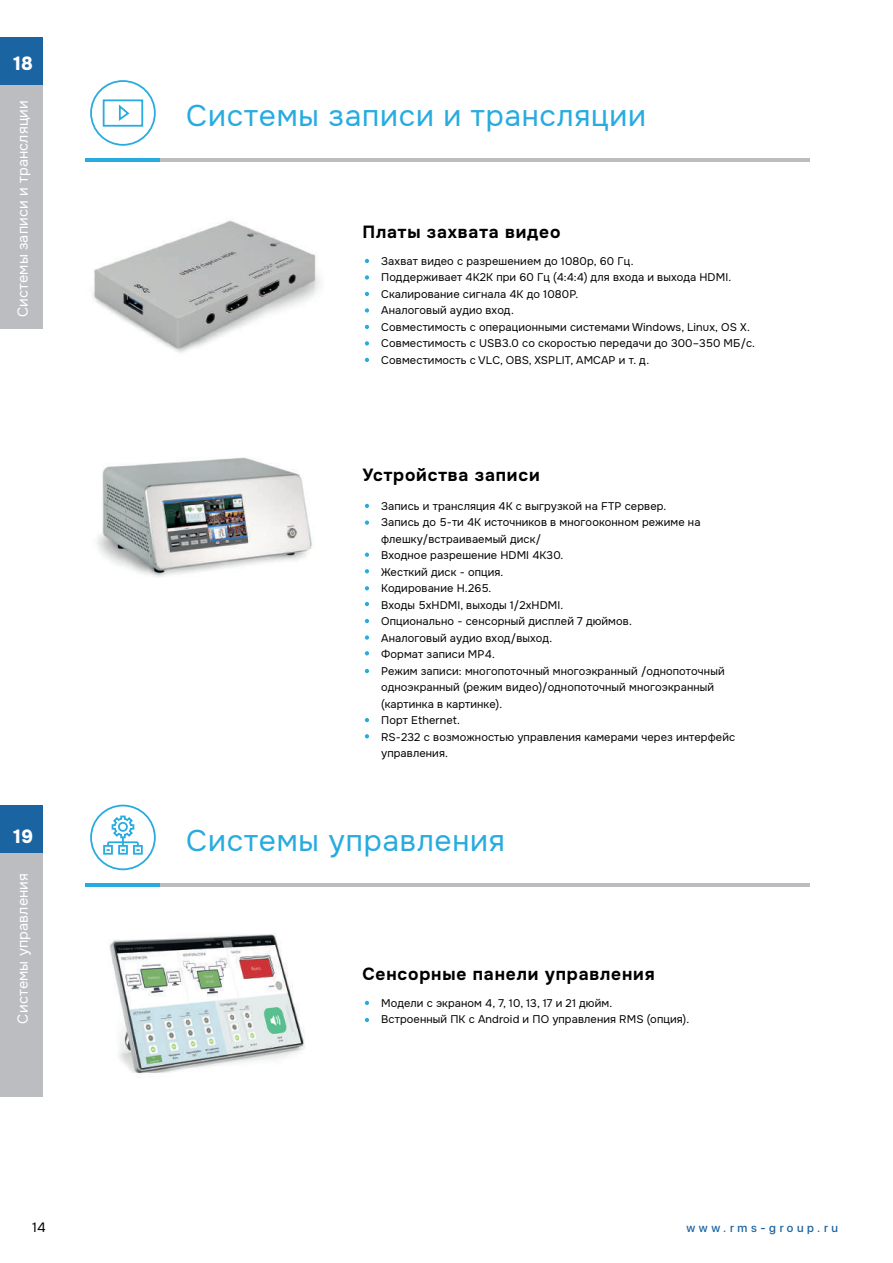
<style>
.page{position:relative;width:893px;height:1263px;background:#fff}
.page>*{position:absolute;margin:0;border:0;box-sizing:border-box;transform-origin:0 0}
.t1{font:30px "Onest";letter-spacing:.025em;color:#27abe0}
.t2{font:800 18.75px "Onest";color:#fff}
.t3{font:700 17.25px "Onest";letter-spacing:.05em;color:#000}
.t4{font:14.55px "Onest";letter-spacing:.01em;color:#fff}
.t5{font:13.5px "Onest";color:#000}
.t6{font:500 12px "SF Pro Display";letter-spacing:.3em;color:#1b64a2}
.t7{font:11.1px/16.5px "Onest";letter-spacing:.01em;color:#000}
</style>
<div class="page">
<img style="left:92px;top:220px;width:229px;height:133px">
<div style="left:0;top:84px;width:43px;height:245px;background:#bcbdc0"></div>
<div style="left:0;top:38px;width:43px;height:47px;background:#1b64a2"></div>
<div style="left:0;top:852px;width:43px;height:245px;background:#bcbdc0"></div>
<div style="left:0;top:805px;width:43px;height:48px;background:#1b64a2"></div>
<svg style="left:365px;top:504px;width:4px;height:4px"></svg>
<svg style="left:365px;top:520px;width:4px;height:5px"></svg>
<svg style="left:365px;top:553px;width:4px;height:4px"></svg>
<svg style="left:365px;top:569px;width:4px;height:4px"></svg>
<svg style="left:365px;top:586px;width:4px;height:4px"></svg>
<svg style="left:365px;top:602px;width:4px;height:4px"></svg>
<svg style="left:365px;top:619px;width:4px;height:4px"></svg>
<svg style="left:365px;top:635px;width:4px;height:5px"></svg>
<svg style="left:365px;top:651px;width:4px;height:4px"></svg>
<svg style="left:365px;top:669px;width:4px;height:4px"></svg>
<svg style="left:365px;top:718px;width:4px;height:4px"></svg>
<svg style="left:365px;top:734px;width:4px;height:4px"></svg>
<svg style="left:365px;top:259px;width:4px;height:4px"></svg>
<svg style="left:365px;top:275px;width:4px;height:5px"></svg>
<svg style="left:365px;top:292px;width:4px;height:4px"></svg>
<svg style="left:365px;top:308px;width:4px;height:5px"></svg>
<svg style="left:365px;top:325px;width:4px;height:4px"></svg>
<svg style="left:365px;top:341px;width:4px;height:5px"></svg>
<svg style="left:365px;top:358px;width:4px;height:4px"></svg>
<svg style="left:365px;top:1001px;width:4px;height:4px"></svg>
<svg style="left:365px;top:1018px;width:4px;height:4px"></svg>
<hr style="left:158px;top:883px;width:651px;height:3px;background:#bcbdc0">
<hr style="left:86px;top:883px;width:74px;height:3px;background:#27abe0">
<div style="left:90px;top:805px;width:66px;height:65px;border:2px solid #27abe0;border-radius:50%"></div>
<div style="left:118px;top:845px;width:10px;height:10px;border:2px solid #27abe0"></div>
<div style="left:103px;top:845px;width:10px;height:10px;border:2px solid #27abe0"></div>
<div style="left:133px;top:845px;width:10px;height:10px;border:2px solid #27abe0"></div>
<svg style="left:106px;top:815px;width:34px;height:36px"></svg>
<hr style="left:158px;top:159px;width:651px;height:3px;background:#bcbdc0">
<hr style="left:86px;top:159px;width:74px;height:3px;background:#27abe0">
<div style="left:90px;top:80px;width:66px;height:66px;border:2px solid #27abe0;border-radius:50%"></div>
<div style="left:103px;top:99px;width:40px;height:28px;border:2px solid #27abe0"></div>
<svg style="left:118px;top:104px;width:12px;height:17px"></svg>
<img style="left:96px;top:457px;width:216px;height:121px">
<img style="left:109px;top:934px;width:196px;height:140px">
<h2 class="t2" style="left:13px;top:52px;width:21px">18</h2>
<h3 class="t4" style="left:14px;top:317px;width:219px;rotate:-90deg">Системы записи и трансляции</h3>
<h2 class="t2" style="left:14px;top:824px;width:21px">19</h2>
<h3 class="t4" style="left:14px;top:1024px;width:152px;rotate:-90deg">Системы управления</h3>
<p class="t5" style="left:32px;top:1219px;width:15px">14</p>
<h1 class="t1" style="left:186px;top:97px;width:461px">Системы записи и трансляции</h1>
<h3 class="t3" style="left:362px;top:221px;width:200px">Платы захвата видео</h3>
<p class="t7" style="left:381px;top:253px;width:375px">Захват видео с разрешением до 1080p, 60 Гц.<br>Поддерживает 4K2K при 60 Гц (4:4:4) для входа и выхода HDMI.<br>Скалирование сигнала 4K до 1080P.<br>Аналоговый аудио вход.<br>Совместимость с операционными системами Windows, Linux, OS X.<br>Совместимость с USB3.0 со скоростью передачи до 300–350 МБ/с.<br>Совместимость с VLC, OBS, XSPLIT, AMCAP и т. д.</p>
<h3 class="t3" style="left:362px;top:465px;width:179px">Устройства записи</h3>
<p class="t7" style="left:381px;top:498px;width:356px">Запись и трансляция 4K с выгрузкой на FTP сервер.<br>Запись до 5-ти 4K источников в многооконном режиме на флешку/встраиваемый диск/<br>Входное разрешение HDMI 4K30.<br>Жесткий диск - опция.<br>Кодирование H.265.<br>Входы 5хHDMI, выходы 1/2хHDMI.<br>Опционально - сенсорный дисплей 7 дюймов.<br>Аналоговый аудио вход/выход.<br>Формат записи MP4.<br>Режим записи: многопоточный многоэкранный /однопоточный одноэкранный (режим видео)/однопоточный многоэкранный (картинка в картинке).<br>Порт Ethernet.<br>RS-232 с возможностью управления камерами через интерфейс управления.</p>
<h1 class="t1" style="left:186px;top:821px;width:320px">Системы управления</h1>
<h3 class="t3" style="left:362px;top:963px;width:294px">Сенсорные панели управления</h3>
<p class="t7" style="left:381px;top:995px;width:309px">Модели с экраном 4, 7, 10, 13, 17 и 21 дюйм.<br>Встроенный ПК с Android и ПО управления RMS (опция).</p>
<p class="t6" style="left:686px;top:1219px;width:153px">www.rms-group.ru</p>
</div>
